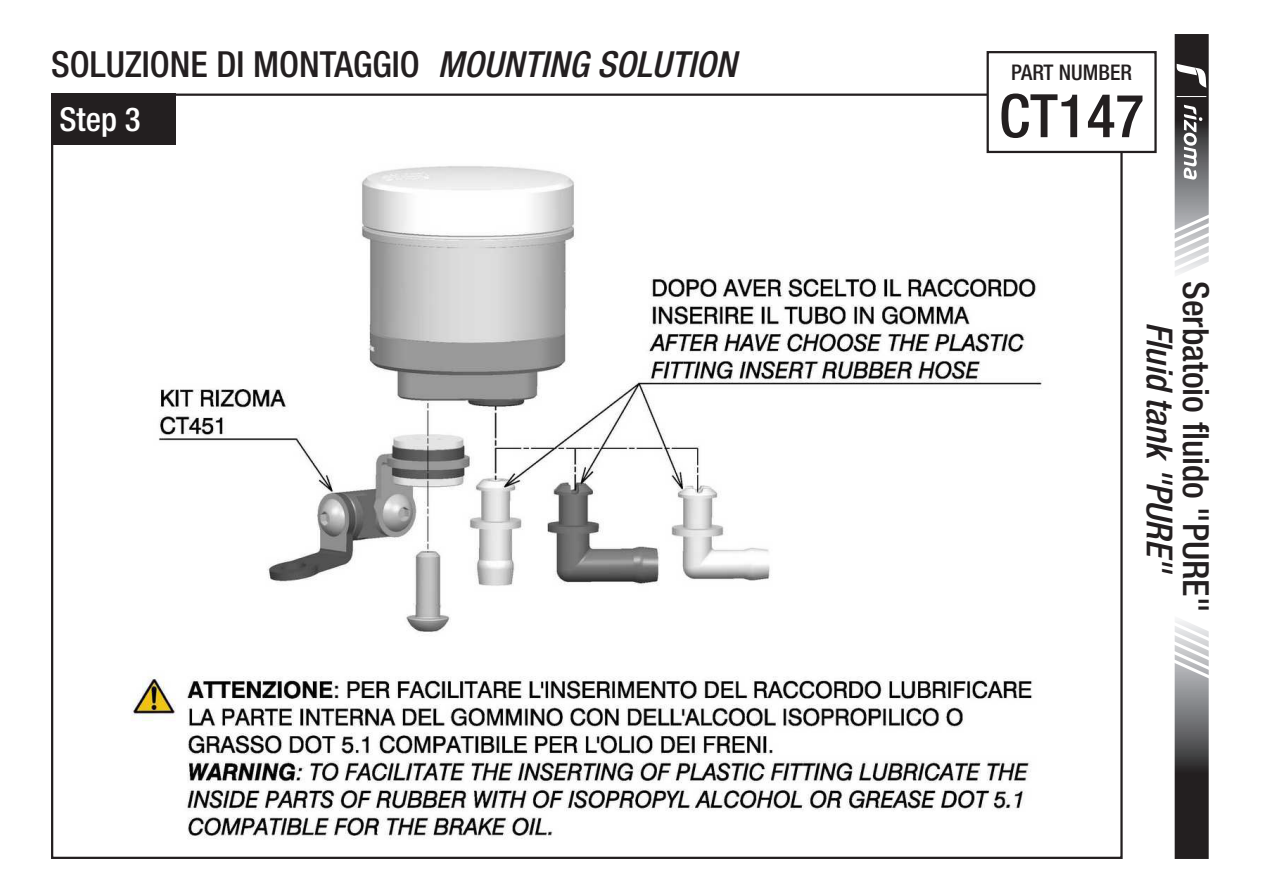
<style>
.page{position:relative;width:1263px;height:893px;background:#fff}
.page>*{position:absolute;margin:0;border:0;box-sizing:border-box;transform-origin:0 0}
.t1{font:500 condensed 60px "Helvetica Neue LT Std";color:#231f20}
.t2{font:500 condensed 36px "Helvetica Neue LT Std";color:#231f20}
.t3{font:italic 500 condensed 36px "Helvetica Neue LT Std";color:#231f20}
.t4{font:500 condensed 33px "Helvetica Neue LT Std";color:#fff}
.t5{font:500 condensed 21.6px "Helvetica Neue LT Std";color:#231f20}
.s1{font-style:italic}
</style>
<div class="page">
<img style="left:131px;top:103px;width:945px;height:736px">
<div style="left:51px;top:94px;width:124px;height:51px;background:#231f20"></div>
<svg style="left:1174px;top:620px;width:35px;height:239px;background:#706f70"></svg>
<svg style="left:1174px;top:34px;width:35px;height:240px"></svg>
<div style="left:988px;top:52px;width:167px;height:100px;background:#fff"></div>
<div style="left:986px;top:51px;width:171px;height:102px;border:2px solid #231f20"></div>
<p class="t2" style="left:51px;top:42px;width:687px">SOLUZIONE DI MONTAGGIO <span class="s1">MOUNTING SOLUTION</span></p>
<p class="t4" style="left:60px;top:99px;width:83px">Step 3</p>
<p class="t5" style="left:1011px;top:59px;width:122px">PART NUMBER</p>
<h1 class="t1" style="left:999px;top:80px;width:147px">CT147</h1>
<p class="t3" style="left:1181px;top:322px;width:254px;rotate:90deg">Fluid tank "PURE"</p>
<p class="t2" style="left:1217px;top:281px;width:333px;rotate:90deg">Serbatoio fluido "PURE"</p>
</div>
